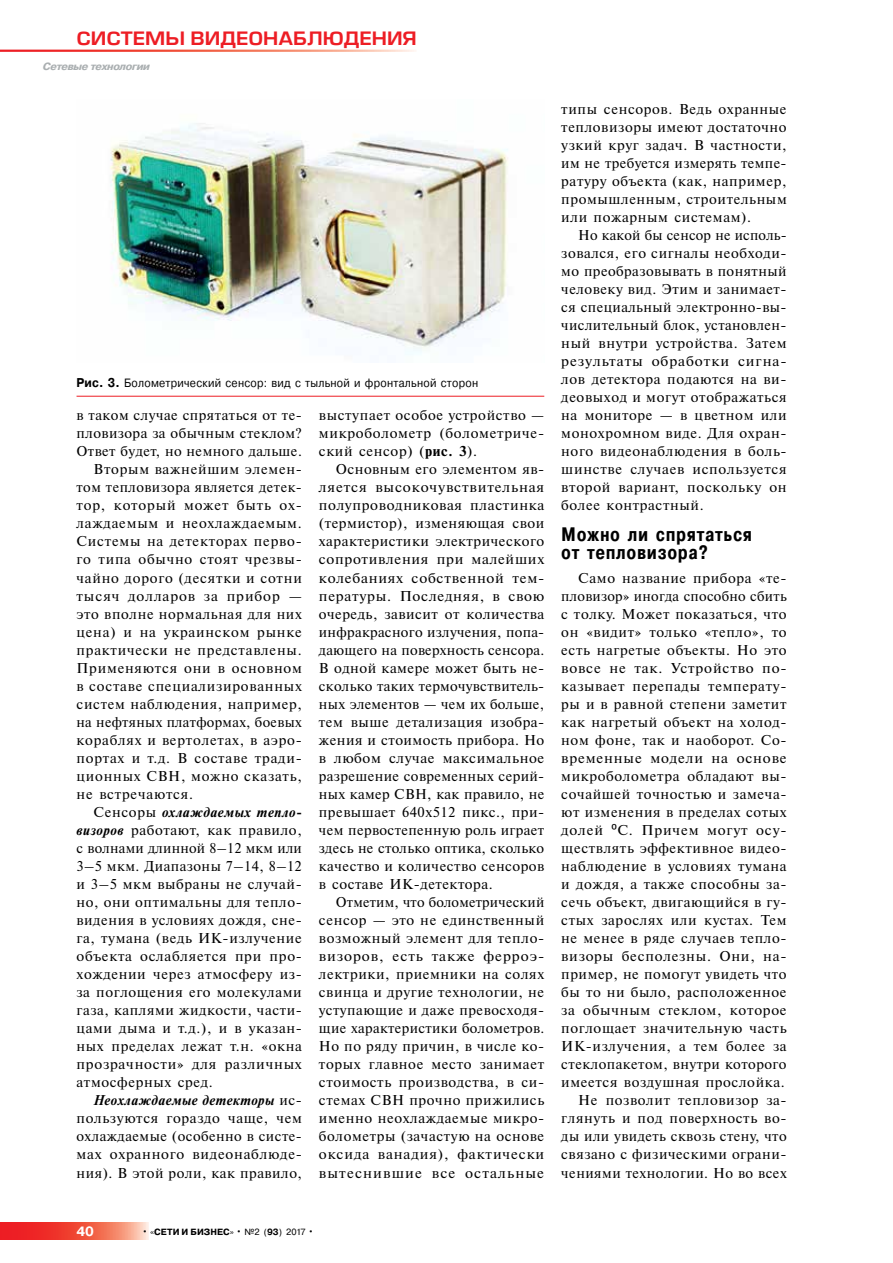
<style>
.page{position:relative;width:893px;height:1263px;background:#fff}
.page>*{position:absolute;margin:0;border:0;box-sizing:border-box;transform-origin:0 0}
.t1{font:700 19.5px/18px "Pragmatica Cond";letter-spacing:.035em;color:#000;scale:.95 1}
.t2{font:18px "Europe Demi";color:#ed1d24;scale:1.1 1}
.t3{font:14.25px/18px "Newton C";letter-spacing:.045em;color:#000;text-align:justify}
.t4{font:14.25px "Newton C";letter-spacing:.025em;color:#000}
.t5{font:14.25px "Newton C";letter-spacing:.065em;color:#000}
.t6{font:italic 700 14.1px "Newton C";letter-spacing:.035em;color:#000;scale:.96 1}
.t7{font:italic 700 14.1px "Newton C";letter-spacing:.035em;color:#000}
.t8{font:700 13.5px "Pragmatica";color:#fff}
.t9{font:12px "Pragmatica";letter-spacing:.025em;color:#000;scale:.9 1}
.t10{font:italic 700 10.5px "Pragmatica Cond";letter-spacing:-.04em;color:#aaafb1;scale:1.23 1}
.t11{font:700 9px "Pragmatica";color:#000}
.s1{font-weight:700;font-size:12.75px}
.s2{font-weight:400;font-style:normal;font-size:14.25px}
.s3{font-weight:700;font-style:italic;font-size:14.1px}
.s4{font-weight:700}
.s5{font-family:"Pragmatica";font-weight:500;font-size:12.75px}
.s6{font-weight:400;font-size:10.5px}
.s7{font-weight:400}
</style>
<div class="page">
<svg style="left:0;top:1222px;width:149px;height:17px;background:#f1594c"></svg>
<img style="left:110px;top:123px;width:398px;height:232px">
<hr style="left:77px;top:396px;width:467px;height:1px;background:#ed1d24">
<p class="t2" style="left:77px;top:27px;width:311px">Системы видеонаблюдения</p>
<p class="t10" style="left:43px;top:60px;width:89px">Cетевые технологии</p>
<p class="t9" style="left:77px;top:376px;width:448px"><span class="s1">Рис. 3.</span> Болометрический сенсор: вид с тыльной и фронтальной сторон</p>
<p class="t3" style="left:77px;top:406px;width:227px">в таком случае спрятаться от те-</p>
<p class="t3" style="left:77px;top:424px;width:227px">пловизора за обычным стеклом?</p>
<p class="t3" style="left:77px;top:442px;width:227px">Ответ будет, но немного дальше.</p>
<p class="t3" style="left:94px;top:460px;width:210px">Вторым важнейшим элемен-</p>
<p class="t3" style="left:77px;top:478px;width:227px">том тепловизора является детек-</p>
<p class="t3" style="left:77px;top:496px;width:227px">тор, который может быть ох-</p>
<p class="t3" style="left:77px;top:515px;width:227px">лаждаемым и неохлаждаемым.</p>
<p class="t3" style="left:77px;top:533px;width:227px">Системы на детекторах перво-</p>
<p class="t3" style="left:77px;top:551px;width:227px">го типа обычно стоят чрезвы-</p>
<p class="t3" style="left:77px;top:569px;width:227px">чайно дорого (десятки и сотни</p>
<p class="t5" style="left:77px;top:588px;width:227px">тысяч долларов за прибор —</p>
<p class="t3" style="left:77px;top:605px;width:227px">это вполне нормальная для них</p>
<p class="t3" style="left:77px;top:623px;width:227px">цена) и на украинском рынке</p>
<p class="t3" style="left:77px;top:641px;width:227px">практически не представлены.</p>
<p class="t3" style="left:77px;top:659px;width:227px">Применяются они в основном</p>
<p class="t3" style="left:77px;top:677px;width:227px">в составе специализированных</p>
<p class="t3" style="left:77px;top:695px;width:227px">систем наблюдения, например,</p>
<p class="t4" style="left:77px;top:714px;width:227px">на нефтяных платформах, боевых</p>
<p class="t3" style="left:77px;top:731px;width:227px">кораблях и вертолетах, в аэро-</p>
<p class="t3" style="left:77px;top:749px;width:227px">портах и т.д. В составе тради-</p>
<p class="t3" style="left:77px;top:767px;width:227px">ционных СВН, можно сказать,</p>
<p class="t3" style="left:77px;top:785px;width:118px">не встречаются.</p>
<p class="t7" style="left:94px;top:804px;width:210px"><span class="s2">Сенсоры</span> охлаждаемых тепло-</p>
<p class="t3" style="left:77px;top:821px;width:227px"><span class="s3">визоров</span> работают, как правило, с волнами длинной 8–12 мкм или 3–5 мкм. Диапазоны 7–14, 8–12 и 3–5 мкм выбраны не случай&shy;но, они оптимальны для тепло&shy;видения в условиях дождя, сне&shy;га, тумана (ведь ИК-излучение объекта ослабляется при про&shy;хождении через атмосферу из&shy;за поглощения его молекулами газа, каплями жидкости, части&shy;цами дыма и т.д.), и в указан&shy;ных пределах лежат т.н. «окна прозрачности» для различных атмосферных сред.</p>
<p class="t6" style="left:94px;top:1093px;width:219px">Неохлаждаемые детекторы <span class="s2">ис-</span></p>
<p class="t3" style="left:77px;top:1109px;width:227px">пользуются гораздо чаще, чем охлаждаемые (особенно в систе&shy;мах охранного видеонаблюде&shy;ния). В этой роли, как правило,</p>
<p class="t3" style="left:319px;top:406px;width:227px">выступает особое устройство — микроболометр (болометриче&shy;ский сенсор) (<span class="s4">рис. 3</span>).</p>
<p class="t3" style="left:319px;top:460px;width:227px;text-indent:17px">Основным его элементом яв&shy;ляется высокочувствительная полупроводниковая пластинка (термистор), изменяющая свои характеристики электрического сопротивления при малейших колебаниях собственной тем&shy;пературы. Последняя, в свою очередь, зависит от количества инфракрасного излучения, попа&shy;дающего на поверхность сенсора.<br>В одной камере может быть не&shy;сколько таких термочувствитель&shy;ных элементов — чем их больше, тем выше детализация изобра&shy;жения и стоимость прибора. Но в любом случае максимальное разрешение современных серий&shy;ных камер СВН, как правило, не превышает 640х512 пикс., при&shy;чем первостепенную роль играет здесь не столько оптика, сколько качество и количество сенсоров в составе ИК-детектора.</p>
<p class="t3" style="left:319px;top:893px;width:227px;text-indent:17px">Отметим, что болометрический сенсор — это не единственный возможный элемент для тепло&shy;визоров, есть также ферроэ&shy;лектрики, приемники на солях свинца и другие технологии, не уступающие и даже превосходя&shy;щие характеристики болометров.<br>Но по ряду причин, в числе ко&shy;торых главное место занимает стоимость производства, в си&shy;стемах СВН прочно прижились именно неохлаждаемые микро&shy;болометры (зачастую на основе оксида ванадия), фактически вытеснившие все остальные</p>
<p class="t3" style="left:561px;top:100px;width:227px">типы сенсоров. Ведь охранные тепловизоры имеют достаточно узкий круг задач. В частности, им не требуется измерять темпе&shy;ратуру объекта (как, например, промышленным, строительным или пожарным системам).</p>
<p class="t3" style="left:561px;top:226px;width:227px;text-indent:17px">Но какой бы сенсор не исполь&shy;зовался, его сигналы необходи&shy;мо преобразовывать в понятный человеку вид. Этим и занимает&shy;ся специальный электронно-вы&shy;числительный блок, установлен&shy;ный внутри устройства. Затем результаты обработки сигна&shy;лов детектора подаются на ви&shy;деовыход и могут отображаться на мониторе — в цветном или монохромном виде. Для охран&shy;ного видеонаблюдения в боль&shy;шинстве случаев используется второй вариант, поскольку он более контрастный.</p>
<h1 class="t1" style="left:561px;top:527px;width:202px">Можно ли спрятаться от тепловизора?</h1>
<p class="t3" style="left:561px;top:569px;width:227px;text-align:right">Само название прибора «те&shy;пловизор» иногда способно сбить с толку. Может показаться, что он «видит» только «тепло», то есть нагретые объекты. Но это вовсе не так. Устройство по&shy;казывает перепады температу&shy;ры и в равной степени заметит как нагретый объект на холод&shy;ном фоне, так и наоборот. Со&shy;временные модели на основе микроболометра обладают вы&shy;сочайшей точностью и замеча&shy;ют изменения в пределах сотых долей <span class="s5">⁰</span>С. Причем могут осу&shy;ществлять эффективное видео&shy;наблюдение в условиях тумана и дождя, а также способны за&shy;сечь объект, двигающийся в гу&shy;стых зарослях или кустах. Тем не менее в ряде случаев тепло&shy;визоры бесполезны. Они, на&shy;пример, не помогут увидеть что бы то ни было, расположенное за обычным стеклом, которое поглощает значительную часть<br>ИК-излучения, а тем более за стеклопакетом, внутри которого имеется воздушная прослойка.<br>Не позволит тепловизор за&shy;глянуть и под поверхность во&shy;ды или увидеть сквозь стену, что связано с физическими ограни&shy;чениями технологии. Но во всех</p>
<p class="t8" style="left:77px;top:1222px;width:19px">40</p>
<p class="t11" style="left:142px;top:1226px;width:174px"><span class="s6">•</span> <span class="s7">«</span>СЕТИ И БИЗНЕС<span class="s7">»</span> <span class="s6">•</span> <span class="s7">№2 (</span>93<span class="s7">) 2017</span> <span class="s6">•</span></p>
</div>
